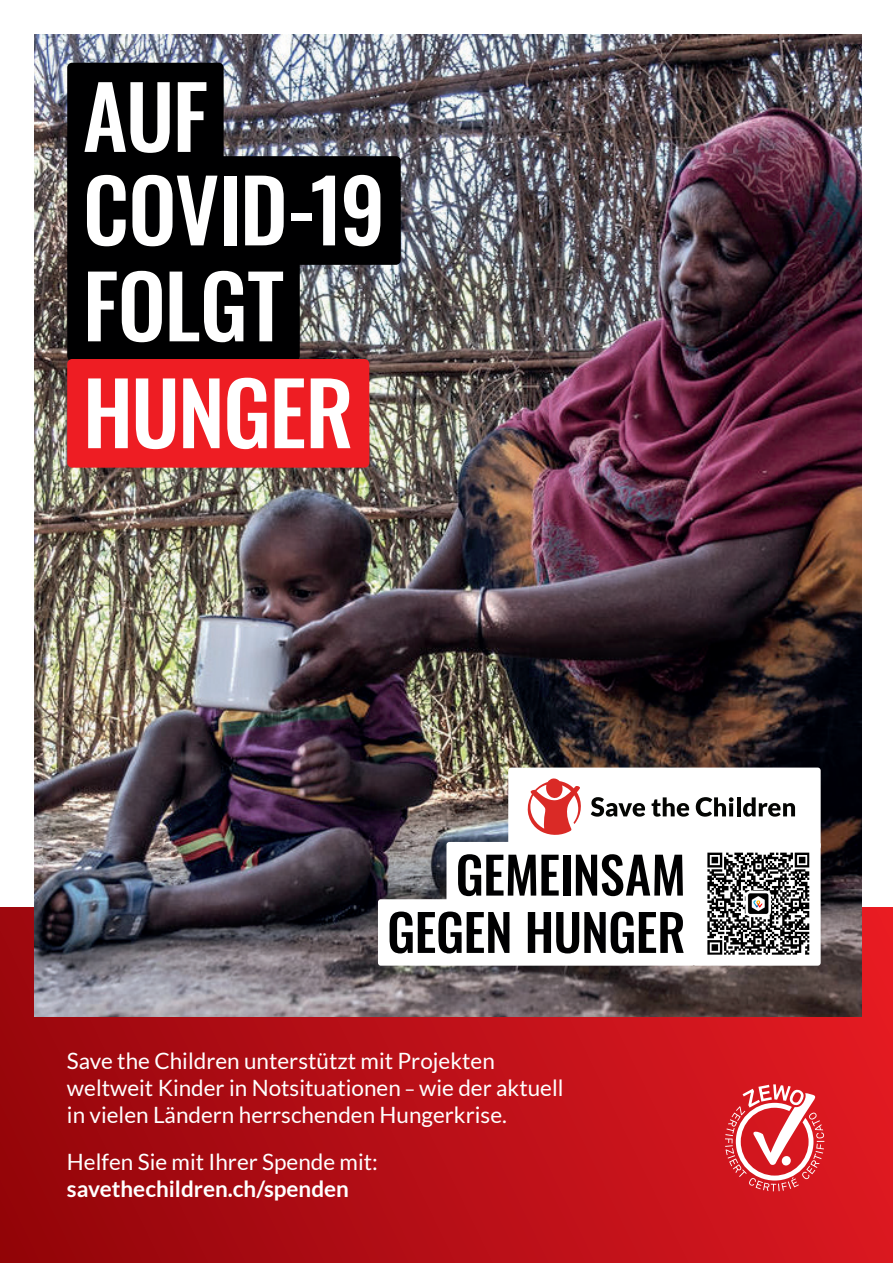
<style>
.page{position:relative;width:893px;height:1263px;background:#fff}
.page>*{position:absolute;margin:0;border:0;box-sizing:border-box;transform-origin:0 0}
.t1{font:86.1px "Oswald";letter-spacing:-.02em;color:#fff}
.t2{font:50.55px "Oswald";letter-spacing:-.015em;color:#000001}
.t3{font:22.5px/27px "Lato";color:#fff}
.t4{font:700 22.5px "Lato";color:#fff}
.s1{font-size:19.5px}
</style>
<div class="page">
<div style="left:0;top:908px;width:893px;height:355px;background:linear-gradient(to right,#96070d,#de1a22)"></div>
<img style="left:34px;top:35px;width:827px;height:981px">
<div style="left:67px;top:156px;width:334px;height:109px;background:#000001;border-radius:5px"></div>
<div style="left:67px;top:252px;width:233px;height:109px;background:#000001;border-radius:5px"></div>
<div style="left:67px;top:359px;width:302px;height:109px;background:#ee1d23;border-radius:5px"></div>
<div style="left:67px;top:63px;width:157px;height:108px;background:#000001;border-radius:5px"></div>
<div style="left:446px;top:842px;width:249px;height:66px;background:#fff;border-radius:3px"></div>
<div style="left:508px;top:767px;width:313px;height:82px;background:#fff;border-radius:3px"></div>
<svg style="left:591px;top:797px;width:54px;height:20px"></svg>
<svg style="left:651px;top:797px;width:38px;height:20px"></svg>
<svg style="left:696px;top:797px;width:38px;height:20px"></svg>
<hr style="left:737px;top:797px;width:4px;height:19px;background:#040503">
<svg style="left:743px;top:797px;width:52px;height:20px"></svg>
<svg style="left:528px;top:778px;width:53px;height:57px"></svg>
<div style="left:378px;top:899px;width:317px;height:67px;background:#fff;border-radius:3px"></div>
<div style="left:693px;top:842px;width:128px;height:124px;background:#fff;border-radius:3px"></div>
<img style="left:707px;top:852px;width:103px;height:103px">
<svg style="left:725px;top:1084px;width:99px;height:107px"></svg>
<p class="t1" style="left:83px;top:40px;width:127px">AUF</p>
<p class="t1" style="left:83px;top:134px;width:304px">COVID-19</p>
<p class="t1" style="left:83px;top:230px;width:203px">FOLGT</p>
<p class="t1" style="left:83px;top:336px;width:272px">HUNGER</p>
<p class="t2" style="left:456px;top:830px;width:232px">GEMEINSAM</p>
<p class="t2" style="left:387px;top:887px;width:300px">GEGEN HUNGER</p>
<p class="t3" style="left:67px;top:1048px;width:498px">Save the Children unterstützt mit Projekten weltweit Kinder in Notsituationen <span class="s1">–</span> wie der aktuell in vielen Ländern herrschenden Hungerkrise.</p>
<p class="t3" style="left:67px;top:1149px;width:312px">Helfen Sie mit Ihrer Spende mit:</p>
<p class="t4" style="left:67px;top:1176px;width:283px">savethechildren.ch/spenden</p>
</div>
